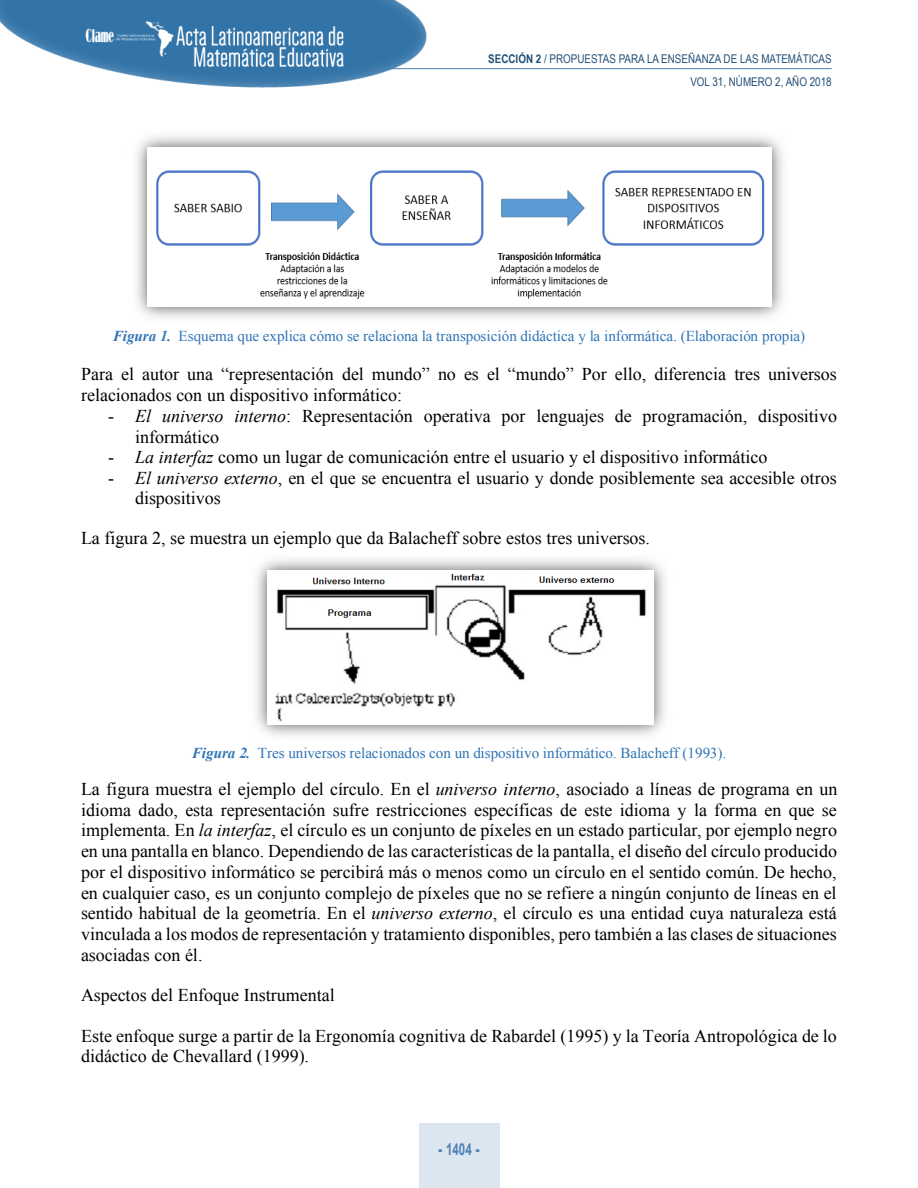
<style>
.page{position:relative;width:918px;height:1188px;background:#fff}
.page>*{position:absolute;margin:0;border:0;box-sizing:border-box;transform-origin:0 0}
.t1{font:18px/20.7px "Times New Roman";color:#000}
.t2{font:700 16.5px "Arial";color:#4f80b4;scale:.7 1}
.t3{font:15.15px "Times New Roman";color:#2e74b5}
.t4{font:12px/23px "Arial Narrow";color:#214f77;text-align:right}
.s1{font-weight:700}
.s2{font-weight:700;font-style:italic}
.s3{font-style:italic}
.s4{font-weight:900}
</style>
<div class="page">
<img style="left:0;top:0;width:435px;height:88px">
<hr style="left:389px;top:68px;width:443px;height:1px;background:#4f80b4">
<div style="left:419px;top:1123px;width:80px;height:65px;background:#dce6f0"></div>
<img style="left:136px;top:135px;width:647px;height:184px">
<img style="left:147px;top:148px;width:625px;height:159px">
<img style="left:256px;top:559px;width:409px;height:177px">
<img style="left:268px;top:571px;width:385px;height:153px">
<p class="t4" style="left:488px;top:47px;width:345px"><span class="s1">SECCIÓN 2</span> / PROPUESTAS PARA LA ENSEÑANZA DE LAS MATEMÁTICAS<br>VOL 31, NÚMERO 2, AÑO 2018</p>
<p class="t3" style="left:113px;top:328px;width:694px"><span class="s2">Figura 1.</span> Esquema que explica cómo se relaciona la transposición didáctica y la informática. (Elaboración propia)</p>
<p class="t1" style="left:81px;top:364px;width:757px">Para el autor una “representación del mundo” no es el “mundo” Por ello, diferencia tres universos relacionados con un dispositivo informático:</p>
<p class="t1" style="left:135px;top:405px;width:704px;text-indent:-27px">- <span class="s3">El universo interno</span>: Representación operativa por lenguajes de programación, dispositivo informático</p>
<p class="t1" style="left:108px;top:447px;width:661px">- <span class="s3">La interfaz</span> como un lugar de comunicación entre el usuario y el dispositivo informático</p>
<p class="t1" style="left:135px;top:468px;width:703px;text-indent:-27px">- <span class="s3">El universo externo</span>, en el que se encuentra el usuario y donde posiblemente sea accesible otros dispositivos</p>
<p class="t1" style="left:81px;top:528px;width:570px">La figura 2, se muestra un ejemplo que da Balacheff sobre estos tres universos.</p>
<p class="t3" style="left:192px;top:744px;width:536px"><span class="s2">Figura 2.</span> Tres universos relacionados con un dispositivo informático. Balacheff (1993).</p>
<p class="t1" style="left:81px;top:779px;width:758px;text-align:justify">La figura muestra el ejemplo del círculo. En el <span class="s3">universo interno</span>, asociado a líneas de programa en un idioma dado, esta representación sufre restricciones específicas de este idioma y la forma en que se implementa. En <span class="s3">la interfaz</span>, el círculo es un conjunto de píxeles en un estado particular, por ejemplo negro en una pantalla en blanco. Dependiendo de las características de la pantalla, el diseño del círculo producido por el dispositivo informático se percibirá más o menos como un círculo en el sentido común. De hecho, en cualquier caso, es un conjunto complejo de píxeles que no se refiere a ningún conjunto de líneas en el sentido habitual de la geometría. En el <span class="s3">universo externo</span>, el círculo es una entidad cuya naturaleza está vinculada a los modos de representación y tratamiento disponibles, pero también a las clases de situaciones asociadas con él.</p>
<p class="t1" style="left:81px;top:984px;width:255px">Aspectos del Enfoque Instrumental</p>
<p class="t1" style="left:81px;top:1026px;width:757px">Este enfoque surge a partir de la Ergonomía cognitiva de Rabardel (1995) y la Teoría Antropológica de lo didáctico de Chevallard (1999).</p>
<p class="t2" style="left:438px;top:1140px;width:60px"><span class="s4">-</span> 1404 <span class="s4">-</span></p>
</div>
